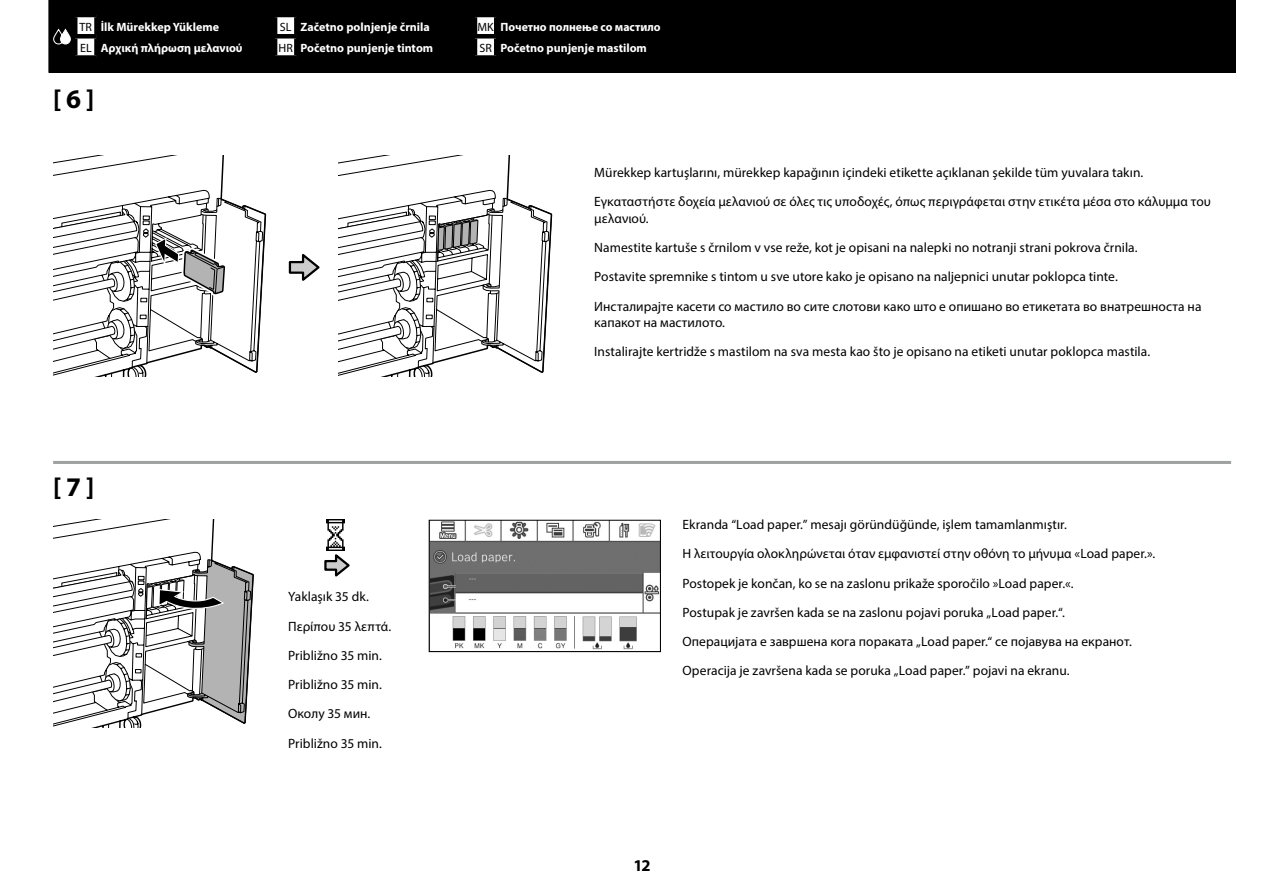
<style>
.page{position:relative;width:1263px;height:893px;background:#fff}
.page>*{position:absolute;margin:0;border:0;box-sizing:border-box;transform-origin:0 0}
.t1{font:700 27px "Myriad Pro";color:#000}
.t2{font:700 16.5px "Myriad Pro";color:#000}
.t3{font:13.5px/29.2px "Myriad Pro";letter-spacing:.005em;color:#000}
.t4{font:700 12px/21.3px "Myriad Pro";color:#fff}
.s1{font-weight:400;color:#000}
</style>
<div class="page">
<div style="left:49px;top:0;width:1186px;height:72px;background:#000"></div>
<hr style="left:53px;top:461px;width:1178px;height:3px;background:#9fa0a0">
<svg style="left:324px;top:554px;width:26px;height:23px"></svg>
<img style="left:326px;top:520px;width:19px;height:31px">
<hr style="left:73px;top:13px;width:23px;height:4px;background:#000">
<div style="left:73px;top:55px;width:23px;height:5px;background:#000"></div>
<hr style="left:96px;top:13px;width:173px;height:4px;background:#000">
<div style="left:264px;top:17px;width:5px;height:17px;background:#000"></div>
<div style="left:96px;top:34px;width:173px;height:5px;background:#000"></div>
<div style="left:264px;top:39px;width:5px;height:16px;background:#000"></div>
<div style="left:96px;top:55px;width:173px;height:5px;background:#000"></div>
<svg style="left:277px;top:17px;width:187px;height:38px;background:#171717"></svg>
<hr style="left:273px;top:17px;width:4px;height:17px;background:#000">
<hr style="left:273px;top:39px;width:4px;height:16px;background:#000">
<div style="left:273px;top:55px;width:23px;height:5px;background:#000"></div>
<hr style="left:273px;top:13px;width:23px;height:4px;background:#000">
<div style="left:273px;top:34px;width:23px;height:5px;background:#000"></div>
<hr style="left:296px;top:13px;width:173px;height:4px;background:#000">
<div style="left:294px;top:17px;width:5px;height:17px;background:#000"></div>
<div style="left:464px;top:17px;width:5px;height:17px;background:#000"></div>
<div style="left:296px;top:34px;width:173px;height:5px;background:#000"></div>
<div style="left:294px;top:39px;width:5px;height:16px;background:#000"></div>
<div style="left:464px;top:39px;width:5px;height:16px;background:#000"></div>
<div style="left:296px;top:55px;width:173px;height:5px;background:#000"></div>
<svg style="left:477px;top:17px;width:187px;height:38px;background:#171717"></svg>
<hr style="left:473px;top:17px;width:4px;height:17px;background:#000">
<hr style="left:473px;top:39px;width:4px;height:16px;background:#000">
<hr style="left:473px;top:13px;width:23px;height:4px;background:#000">
<div style="left:473px;top:34px;width:23px;height:5px;background:#000"></div>
<div style="left:473px;top:55px;width:23px;height:5px;background:#000"></div>
<hr style="left:496px;top:13px;width:173px;height:4px;background:#000">
<hr style="left:494px;top:17px;width:4px;height:17px;background:#000">
<div style="left:664px;top:17px;width:5px;height:17px;background:#000"></div>
<div style="left:496px;top:34px;width:173px;height:5px;background:#000"></div>
<hr style="left:494px;top:39px;width:4px;height:16px;background:#000">
<div style="left:664px;top:39px;width:5px;height:16px;background:#000"></div>
<div style="left:496px;top:55px;width:173px;height:5px;background:#000"></div>
<svg style="left:53px;top:15px;width:211px;height:43px"></svg>
<svg style="left:53px;top:520px;width:201px;height:207px"></svg>
<img style="left:431px;top:522px;width:228px;height:128px">
<div style="left:429px;top:520px;width:232px;height:132px;border:1px solid #000"></div>
<svg style="left:339px;top:156px;width:214px;height:220px"></svg>
<svg style="left:53px;top:156px;width:214px;height:220px"></svg>
<svg style="left:288px;top:254px;width:32px;height:27px"></svg>
<p class="t4" style="left:80px;top:16px;width:164px"><span class="s1">TR</span> İlk Mürekkep Yükleme<br><span class="s1">EL</span> Αρχική πλήρωση μελανιού</p>
<p class="t4" style="left:279px;top:16px;width:156px"><span class="s1">SL</span> Začetno polnjenje črnila<br><span class="s1">HR</span> Početno punjenje tintom</p>
<p class="t4" style="left:477px;top:16px;width:185px"><span class="s1">MK</span> Почетно полнење со мастило<br><span class="s1">SR</span> Početno punjenje mastilom</p>
<h1 class="t1" style="left:53px;top:81px;width:43px">[ 6 ]</h1>
<h1 class="t1" style="left:53px;top:469px;width:43px">[ 7 ]</h1>
<p class="t3" style="left:288px;top:582px;width:105px">Yaklaşık 35 dk.<br>Περίπου 35 λεπτά.<br>Približno 35 min.<br>Približno 35 min.<br>Околу 35 мин.<br>Približno 35 min.</p>
<p class="t3" style="left:594px;top:158px;width:618px">Mürekkep kartuşlarını, mürekkep kapağının içindeki etikette açıklanan şekilde tüm yuvalara takın.<br>Εγκαταστήστε δοχεία μελανιού σε όλες τις υποδοχές, όπως περιγράφεται στην ετικέτα μέσα στο κάλυμμα του</p>
<p class="t3" style="left:594px;top:203px;width:609px">μελανιού.<br>Namestite kartuše s črnilom v vse reže, kot je opisani na nalepki no notranji strani pokrova črnila.<br>Postavite spremnike s tintom u sve utore kako je opisano na naljepnici unutar poklopca tinte.<br>Инсталирајте касети со мастило во сите слотови како што е опишано во етикетата во внатрешноста на</p>
<p class="t3" style="left:594px;top:308px;width:557px">капакот на мастилото.<br>Instalirajte kertridže s mastilom na sva mesta kao što je opisano na etiketi unutar poklopca mastila.</p>
<p class="t3" style="left:682px;top:510px;width:474px">Ekranda “Load paper.” mesajı göründüğünde, işlem tamamlanmıştır.<br>Η λειτουργία ολοκληρώνεται όταν εμφανιστεί στην οθόνη το μήνυμα «Load paper.».<br>Postopek je končan, ko se na zaslonu prikaže sporočilo »Load paper.«.<br>Postupak je završen kada se na zaslonu pojavi poruka „Load paper.“.<br>Операцијата е завршена кога пораката „Load paper.“ се појавува на екранот.<br>Operacija je završena kada se poruka „Load paper.” pojavi na ekranu.</p>
<p class="t2" style="left:633px;top:854px;width:19px">12</p>
</div>
